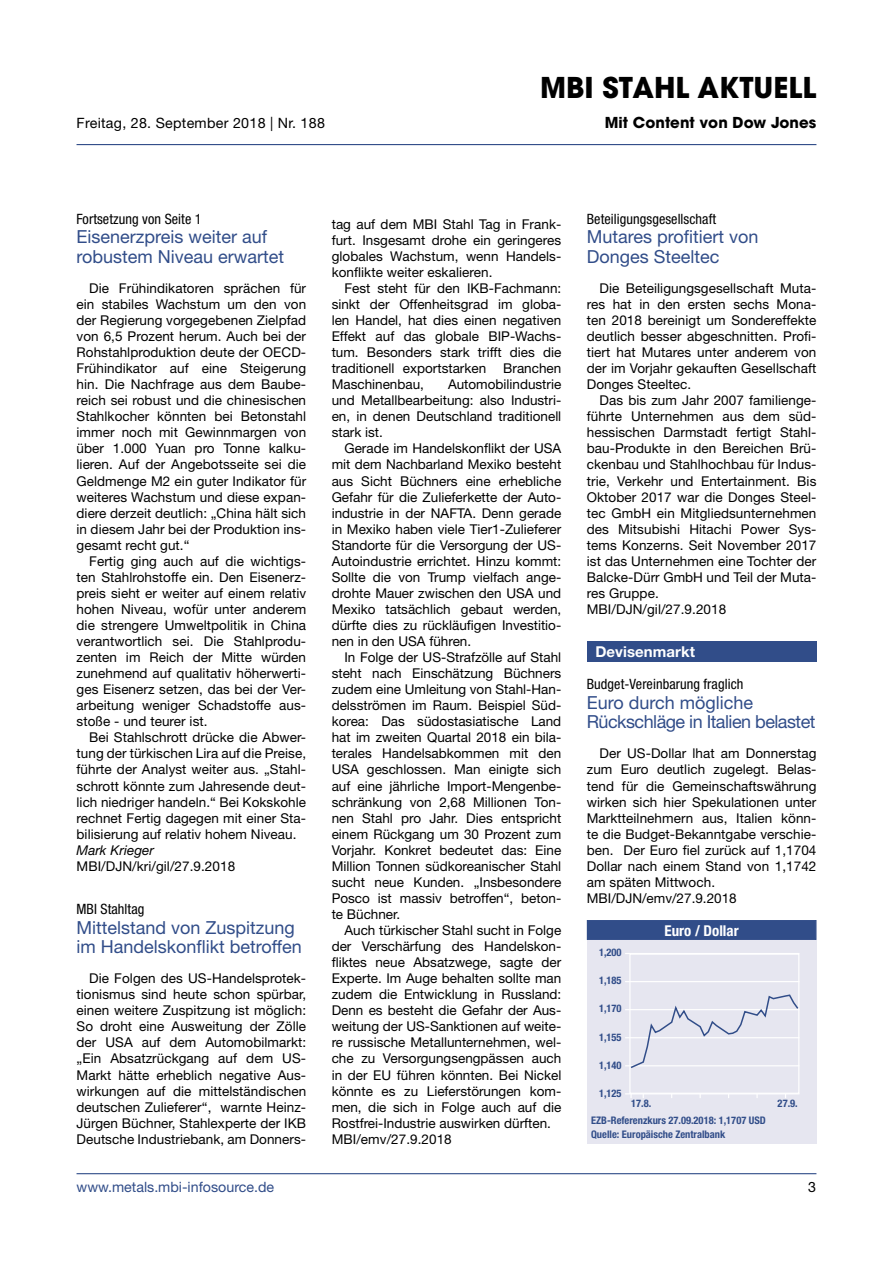
<style>
.page{position:relative;width:893px;height:1263px;background:#fff}
.page>*{position:absolute;margin:0;border:0;box-sizing:border-box;transform-origin:0 0}
.t1{font:700 28.5px "ITC Avant Garde Std";color:#000}
.t2{font:18px/19.5px "Helvetica Neue LT";color:#314d89}
.t3{font:18px/19.5px "Helvetica Neue LT";letter-spacing:-.03em;color:#314d89}
.t4{font:700 15px "ITC Avant Garde Std";letter-spacing:.005em;color:#000}
.t5{font:700 15px "Helvetica Neue LT";letter-spacing:.005em;color:#fff}
.t6{font:700 condensed 15px "Helvetica Neue LT";color:#fff}
.t7{font:condensed 14.25px "Helvetica Neue LT";letter-spacing:.005em;color:#000}
.t8{font:14.25px "Helvetica Neue LT";letter-spacing:.02em;color:#000}
.t9{font:14.25px "Helvetica Neue LT";color:#314d89}
.t10{font:13.5px/16px "Helvetica Neue LT";letter-spacing:.005em;color:#000;text-align:justify}
.t11{font:italic 13.5px "Helvetica Neue LT";letter-spacing:.005em;color:#000}
.t12{font:700 condensed 10.5px/15px "Helvetica Neue LT";color:#314d89}
</style>
<div class="page">
<hr style="left:77px;top:1173px;width:739px;height:1px;background:#314d89">
<hr style="left:77px;top:144px;width:739px;height:1px;background:#314d89">
<div style="left:587px;top:920px;width:229px;height:224px;background:#e6e6f0"></div>
<div style="left:587px;top:920px;width:229px;height:20px;background:#314d89"></div>
<svg style="left:625px;top:953px;width:175px;height:145px"></svg>
<div style="left:587px;top:642px;width:229px;height:20px;background:#314d89"></div>
<p class="t8" style="left:77px;top:114px;width:250px">Freitag, 28. September 2018 | Nr. 188</p>
<h1 class="t1" style="left:540px;top:69px;width:278px">MBI STAHL AKTUELL</h1>
<p class="t4" style="left:605px;top:112px;width:213px">Mit Content von Dow Jones</p>
<p class="t7" style="left:77px;top:211px;width:127px">Fortsetzung von Seite 1</p>
<h2 class="t2" style="left:77px;top:227px;width:209px">Eisenerzpreis weiter auf robustem Niveau erwartet</h2>
<p class="t10" style="left:77px;top:280px;width:231px;text-indent:13px">Die Frühindikatoren sprächen für ein stabiles Wachstum um den von der Regierung vorgegebenen Zielpfad von 6,5 Prozent herum. Auch bei der Rohstahlproduktion deute der OECD-Frühindikator auf eine Steigerung hin. Die Nachfrage aus dem Baube&shy;reich sei robust und die chinesischen Stahlkocher könnten bei Betonstahl immer noch mit Gewinnmargen von über 1.000 Yuan pro Tonne kalku&shy;lieren. Auf der Angebotsseite sei die Geldmenge M2 ein guter Indikator für weiteres Wachstum und diese expan&shy;diere derzeit deutlich: „China hält sich in diesem Jahr bei der Produktion ins&shy;gesamt recht gut.“</p>
<p class="t10" style="left:77px;top:553px;width:231px;text-indent:13px">Fertig ging auch auf die wichtigs&shy;ten Stahlrohstoffe ein. Den Eisenerz&shy;preis sieht er weiter auf einem relativ hohen Niveau, wofür unter anderem die strengere Umweltpolitik in China verantwortlich sei. Die Stahlprodu&shy;zenten im Reich der Mitte würden zunehmend auf qualitativ höherwerti&shy;ges Eisenerz setzen, das bei der Ver&shy;arbeitung weniger Schadstoffe aus&shy;stoße - und teurer ist.</p>
<p class="t10" style="left:77px;top:729px;width:231px;text-indent:13px">Bei Stahlschrott drücke die Abwer&shy;tung der türkischen Lira auf die Preise, führte der Analyst weiter aus. „Stahl&shy;schrott könnte zum Jahresende deut&shy;lich niedriger handeln.“ Bei Kokskohle rechnet Fertig dagegen mit einer Sta&shy;bilisierung auf relativ hohem Niveau.</p>
<p class="t11" style="left:77px;top:842px;width:79px">Mark Krieger</p>
<p class="t10" style="left:77px;top:858px;width:160px">MBI/DJN/kri/gil/27.9.2018</p>
<p class="t7" style="left:77px;top:901px;width:69px">MBI Stahltag</p>
<h2 class="t2" style="left:77px;top:917px;width:227px">Mittelstand von Zuspitzung im Handelskonflikt betroffen</h2>
<p class="t10" style="left:77px;top:970px;width:231px;text-indent:13px">Die Folgen des US-Handelsprotek&shy;tionismus sind heute schon spürbar, einen weitere Zuspitzung ist möglich:<br>So droht eine Ausweitung der Zölle der USA auf dem Automobilmarkt: „Ein Absatzrückgang auf dem US-Markt hätte erheblich negative Aus&shy;wirkungen auf die mittelständischen deutschen Zulieferer“, warnte Heinz-Jürgen Büchner, Stahlexperte der IKB Deutsche Industriebank, am Donners-</p>
<p class="t9" style="left:77px;top:1178px;width:199px">www.metals.mbi-infosource.de</p>
<p class="t10" style="left:332px;top:216px;width:231px">tag auf dem MBI Stahl Tag in Frank&shy;furt. Insgesamt drohe ein geringeres globales Wachstum, wenn Handels&shy;konflikte weiter eskalieren.</p>
<p class="t10" style="left:332px;top:280px;width:231px;text-indent:13px">Fest steht für den IKB-Fachmann: sinkt der Offenheitsgrad im globa&shy;len Handel, hat dies einen negativen Effekt auf das globale BIP-Wachs&shy;tum. Besonders stark trifft dies die traditionell exportstarken</p>
<p class="t10" style="left:503px;top:360px;width:60px">Branchen</p>
<p class="t10" style="left:332px;top:376px;width:231px;text-indent:116px">Automobilindustrie und Metallbearbeitung: also Industri&shy;en, in denen Deutschland traditionell stark ist.</p>
<p class="t10" style="left:332px;top:440px;width:231px;text-indent:13px">Gerade im Handelskonflikt der USA mit dem Nachbarland Mexiko besteht aus Sicht Büchners eine erhebliche Gefahr für die Zulieferkette der Auto&shy;industrie in der NAFTA. Denn gerade in Mexiko haben viele Tier1-Zulieferer Standorte für die Versorgung der US-Autoindustrie errichtet. Hinzu kommt:<br>Sollte die von Trump vielfach ange&shy;drohte Mauer zwischen den USA und Mexiko tatsächlich gebaut werden, dürfte dies zu rückläufigen Investitio&shy;nen in den USA führen.</p>
<p class="t10" style="left:332px;top:649px;width:231px;text-indent:13px">In Folge der US-Strafzölle auf Stahl steht nach Einschätzung Büchners zudem eine Umleitung von Stahl-Han&shy;delsströmen im Raum. Beispiel Süd&shy;korea: Das südostasiatische Land hat im zweiten Quartal 2018 ein bila&shy;terales Handelsabkommen mit den USA geschlossen. Man einigte sich auf eine jährliche Import-Mengenbe&shy;schränkung von 2,68 Millionen Ton&shy;nen Stahl pro Jahr. Dies entspricht einem Rückgang um 30 Prozent zum Vorjahr. Konkret bedeutet das: Eine Million Tonnen südkoreanischer Stahl sucht neue Kunden. „Insbesondere Posco ist massiv betroffen“, beton&shy;te Büchner.</p>
<p class="t10" style="left:332px;top:922px;width:231px;text-align:left;text-indent:13px">Auch türkischer Stahl sucht in Folge der Verschärfung des Handelskon&shy;fliktes neue Absatzwege, sagte der Experte. Im Auge behalten sollte man zudem die Entwicklung in Russland:<br>Denn es besteht die Gefahr der Aus&shy;weitung der US-Sanktionen auf weite&shy;re russische Metallunternehmen, wel&shy;che zu Versorgungsengpässen auch in der EU führen könnten. Bei Nickel könnte es zu Lieferstörungen kom&shy;men, die sich in Folge auch auf die Rostfrei-Industrie auswirken dürften.<br>MBI/emv/27.9.2018</p>
<p class="t10" style="left:332px;top:376px;width:94px">Maschinenbau,</p>
<p class="t7" style="left:587px;top:211px;width:131px">Beteiligungsgesellschaft</p>
<h2 class="t2" style="left:587px;top:227px;width:173px">Mutares profitiert von<br>Donges Steeltec</h2>
<p class="t10" style="left:587px;top:280px;width:231px;text-indent:13px">Die Beteiligungsgesellschaft Muta&shy;res hat in den ersten sechs Mona&shy;ten 2018 bereinigt um Sondereffekte deutlich besser abgeschnitten. Profi&shy;tiert hat Mutares unter anderem von der im Vorjahr gekauften Gesellschaft Donges Steeltec.</p>
<p class="t10" style="left:587px;top:392px;width:231px;text-align:left;text-indent:13px">Das bis zum Jahr 2007 familienge&shy;führte Unternehmen aus dem süd&shy;hessischen Darmstadt fertigt Stahl&shy;bau-Produkte in den Bereichen Brü&shy;ckenbau und Stahlhochbau für Indus&shy;trie, Verkehr und Entertainment. Bis<br>Oktober 2017 war die Donges Steel&shy;tec GmbH ein Mitgliedsunternehmen des Mitsubishi Hitachi Power Sys&shy;tems Konzerns. Seit November 2017 ist das Unternehmen eine Tochter der<br>Balcke-Dürr GmbH und Teil der Muta&shy;res Gruppe.<br>MBI/DJN/gil/27.9.2018</p>
<p class="t5" style="left:595px;top:642px;width:101px">Devisenmarkt</p>
<p class="t7" style="left:587px;top:676px;width:158px">Budget-Vereinbarung fraglich</p>
<h2 class="t3" style="left:587px;top:692px;width:230px">Euro durch mögliche<br>Rückschläge in Italien belastet</h2>
<p class="t10" style="left:587px;top:745px;width:231px;text-align:left;text-indent:13px">Der US-Dollar lhat am Donnerstag zum Euro deutlich zugelegt. Belas&shy;tend für die Gemeinschaftswährung wirken sich hier Spekulationen unter Marktteilnehmern aus, Italien könn&shy;te die Budget-Bekanntgabe verschie&shy;ben. Der Euro fiel zurück auf 1,1704<br>Dollar nach einem Stand von 1,1742 am späten Mittwoch.<br>MBI/DJN/emv/27.9.2018</p>
<p class="t12" style="left:599px;top:945px;width:24px">1,200</p>
<p class="t12" style="left:599px;top:973px;width:24px">1,185</p>
<p class="t12" style="left:599px;top:1001px;width:24px">1,170</p>
<p class="t12" style="left:599px;top:1029px;width:24px">1,155</p>
<p class="t12" style="left:599px;top:1057px;width:24px">1,140</p>
<p class="t12" style="left:599px;top:1085px;width:24px">1,125</p>
<p class="t6" style="left:665px;top:921px;width:76px">Euro / Dollar</p>
<p class="t12" style="left:631px;top:1095px;width:22px">17.8.</p>
<p class="t12" style="left:778px;top:1095px;width:22px">27.9.</p>
<p class="t12" style="left:591px;top:1112px;width:176px">EZB-Referenzkurs 27.09.2018: 1,1707 USD<br>Quelle: Europäische Zentralbank</p>
<p class="t8" style="left:808px;top:1178px;width:9px">3</p>
</div>
